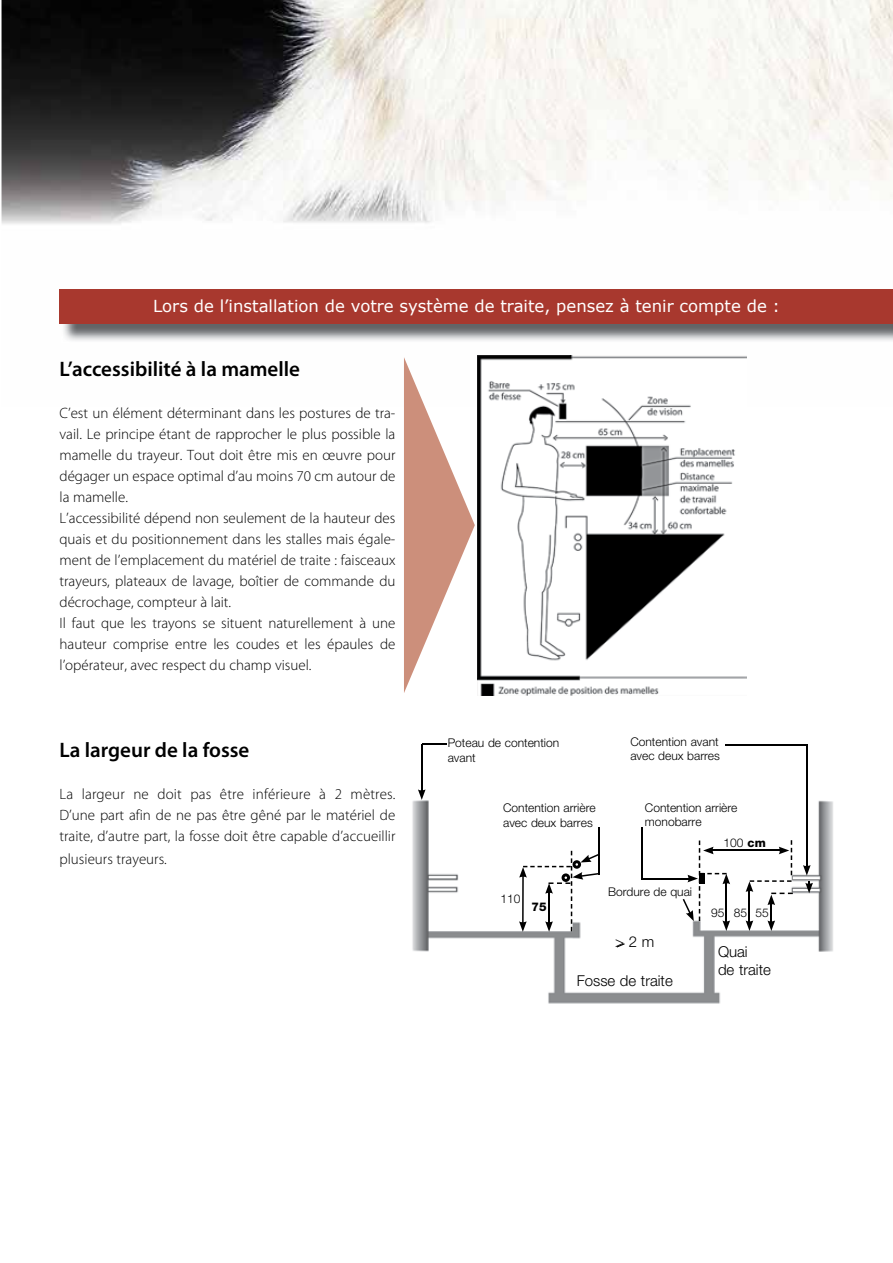
<style>
.page{position:relative;width:893px;height:1263px;background:#fff}
.page>*{position:absolute;margin:0;border:0;box-sizing:border-box;transform-origin:0 0}
.t1{font:600 21px "Myriad Pro";color:#000}
.t2{font:16.5px "MS Reference Sans Serif";color:#fff}
.t3{font:300 15px/21px "Myriad Pro";color:#000}
.t4{font:300 15px/18px "Helvetica Neue LT Std";color:#000}
.t5{font:300 12px/14.4px "Helvetica Neue LT Std";color:#000}
.t6{font:800 12px "Helvetica Neue LT Std";color:#000}
.s1{font-weight:800}
</style>
<div class="page">
<img style="left:2px;top:0;width:891px;height:406px">
<svg style="left:404px;top:357px;width:71px;height:336px"></svg>
<img style="left:62px;top:323px;width:831px;height:19px">
<div style="left:60px;top:289px;width:833px;height:34px;background:#a8382e"></div>
<img style="left:478px;top:355px;width:269px;height:341px">
<img style="left:412px;top:800px;width:421px;height:204px">
<svg style="left:422px;top:744px;width:24px;height:1px"></svg>
<hr style="left:421px;top:744px;width:1px;height:48px;background:#000">
<svg style="left:418px;top:789px;width:8px;height:11px"></svg>
<hr style="left:598px;top:827px;width:1px;height:47px;background:#000">
<svg style="left:519px;top:851px;width:80px;height:81px"></svg>
<hr style="left:711px;top:850px;width:70px;height:1px;background:#000">
<svg style="left:746px;top:840px;width:47px;height:91px"></svg>
<hr style="left:641px;top:827px;width:2px;height:52px;background:#000">
<hr style="left:641px;top:878px;width:49px;height:1px;background:#000">
<svg style="left:683px;top:840px;width:47px;height:91px"></svg>
<hr style="left:806px;top:744px;width:2px;height:123px;background:#000">
<svg style="left:803px;top:865px;width:8px;height:10px"></svg>
<hr style="left:725px;top:744px;width:82px;height:2px;background:#000">
<svg style="left:805px;top:882px;width:8px;height:11px"></svg>
<svg style="left:617px;top:943px;width:8px;height:4px"></svg>
<p class="t2" style="left:153px;top:296px;width:628px">Lors de l’installation de votre système de traite, pensez à tenir compte de :</p>
<h1 class="t1" style="left:60px;top:356px;width:242px">L’accessibilité à la mamelle</h1>
<p class="t3" style="left:60px;top:403px;width:337px">C’est un élément déterminant dans les postures de tra&shy;vail. Le principe étant de rapprocher le plus possible la mamelle du trayeur. Tout doit être mis en œuvre pour dégager un espace optimal d’au moins 70 cm autour de la mamelle.<br>L’accessibilité dépend non seulement de la hauteur des quais et du positionnement dans les stalles mais égale&shy;ment de l’emplacement du matériel de traite : faisceaux trayeurs, plateaux de lavage, boîtier de commande du décrochage, compteur à lait.<br>Il faut que les trayons se situent naturellement à une hauteur comprise entre les coudes et les épaules de l’opérateur, avec respect du champ visuel.</p>
<h1 class="t1" style="left:60px;top:737px;width:191px">La largeur de la fosse</h1>
<p class="t3" style="left:60px;top:784px;width:337px;text-align:justify">La largeur ne doit pas être inférieure à 2 mètres.<br>D’une part afin de ne pas être gêné par le matériel de traite, d’autre part, la fosse doit être capable d’accueillir</p>
<p class="t3" style="left:60px;top:848px;width:109px">plusieurs trayeurs.</p>
<p class="t5" style="left:448px;top:735px;width:113px">Poteau de contention avant</p>
<p class="t5" style="left:630px;top:734px;width:91px">Contention avant avec deux barres</p>
<p class="t5" style="left:503px;top:800px;width:94px">Contention arrière avec deux barres</p>
<p class="t5" style="left:645px;top:800px;width:94px">Contention arrière monobarre</p>
<p class="t5" style="left:500px;top:891px;width:22px">110</p>
<p class="t6" style="left:532px;top:900px;width:17px">75</p>
<p class="t5" style="left:608px;top:884px;width:86px">Bordure de quai</p>
<p class="t4" style="left:615px;top:932px;width:41px">&gt; 2 m</p>
<p class="t4" style="left:577px;top:972px;width:98px">Fosse de traite</p>
<p class="t5" style="left:723px;top:835px;width:44px">100 <span class="s1">cm</span></p>
<p class="t5" style="left:711px;top:905px;width:59px">95 85 55</p>
<p class="t4" style="left:718px;top:942px;width:54px">Quai<br>de traite</p>
</div>
